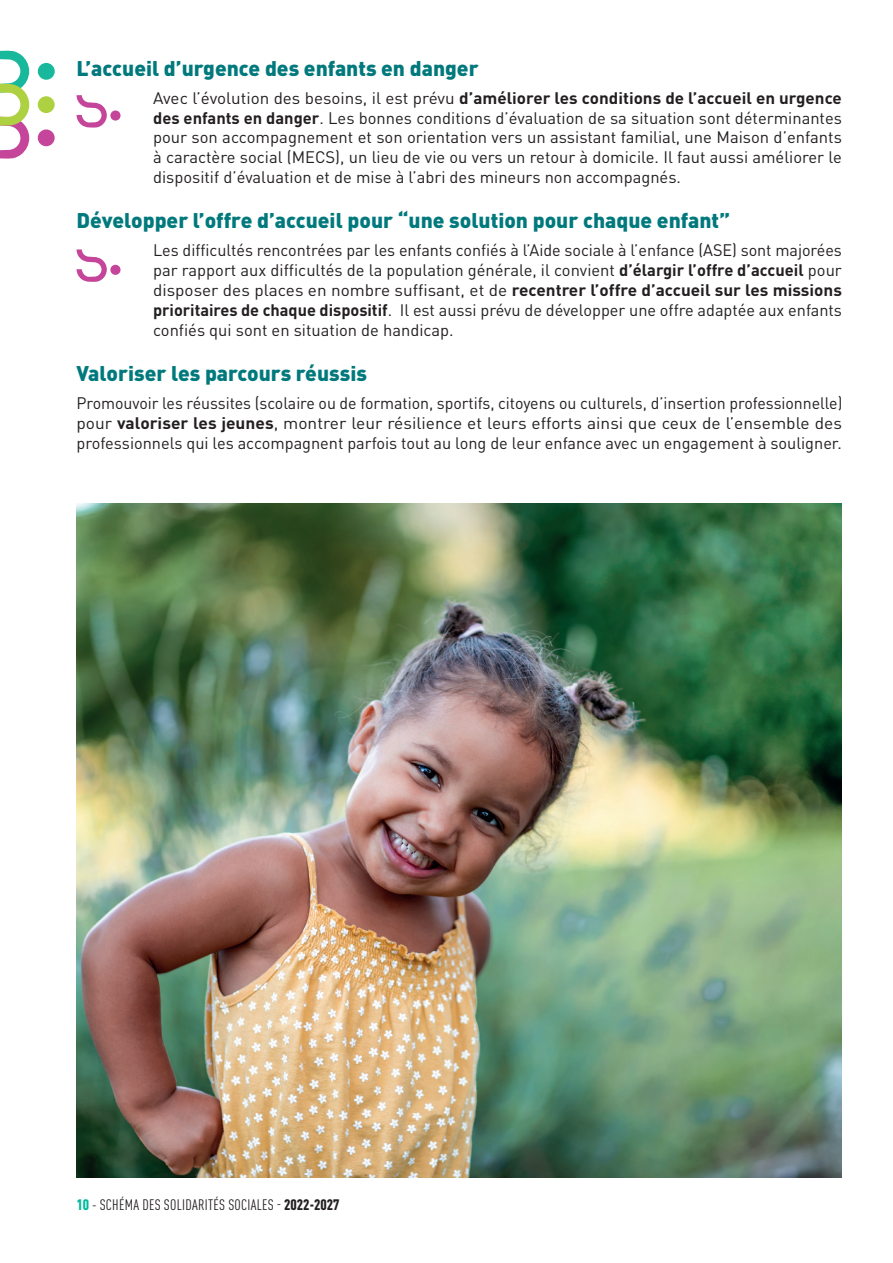
<style>
.page{position:relative;width:893px;height:1263px;background:#fff}
.page>*{position:absolute;margin:0;border:0;box-sizing:border-box;transform-origin:0 0}
.t1{font:900 21px "DIN Pro";color:#00797d}
.t2{font:16.5px/19.8px "DIN Pro";color:#231f20;text-align:justify}
.t3{font:condensed 15px "DIN Pro";letter-spacing:.02em;color:#231f20}
.s1{font-weight:700}
.s2{font-weight:900;color:#03b89d}
.s3{font-weight:900}
</style>
<div class="page">
<div style="left:38px;top:129px;width:17px;height:17px;background:#c44599;border-radius:50%"></div>
<div style="left:38px;top:63px;width:17px;height:17px;background:#17b89b;border-radius:50%"></div>
<svg style="left:0;top:50px;width:29px;height:109px"></svg>
<div style="left:38px;top:96px;width:17px;height:17px;background:#aed141;border-radius:50%"></div>
<svg style="left:77px;top:95px;width:30px;height:33px"></svg>
<div style="left:110px;top:110px;width:11px;height:11px;background:#c44599;border-radius:50%"></div>
<svg style="left:77px;top:249px;width:30px;height:33px"></svg>
<div style="left:110px;top:265px;width:11px;height:10px;background:#c44599;border-radius:50%"></div>
<img style="left:77px;top:503px;width:765px;height:674px">
<p class="t1" style="left:77px;top:50px;width:404px">L’accueil d’urgence des enfants en danger</p>
<p class="t2" style="left:153px;top:86px;width:690px">Avec l’évolution des besoins, il est prévu <span class="s1">d’améliorer les conditions de l’accueil en urgence des enfants en danger</span>. Les bonnes conditions d’évaluation de sa situation sont déterminantes pour son accompagnement et son orientation vers un assistant familial, une Maison d’enfants à caractère social (MECS), un lieu de vie ou vers un retour à domicile. Il faut aussi améliorer le dispositif d’évaluation et de mise à l’abri des mineurs non accompagnés.</p>
<p class="t1" style="left:77px;top:202px;width:655px">Développer l’offre d’accueil pour “une solution pour chaque enfant”</p>
<p class="t2" style="left:153px;top:239px;width:690px">Les difficultés rencontrées par les enfants confiés à l’Aide sociale à l’enfance (ASE) sont majorées par rapport aux difficultés de la population générale, il convient <span class="s1">d’élargir l’offre d’accueil</span> pour disposer des places en nombre suffisant, et de <span class="s1">recentrer l’offre d’accueil sur les missions prioritaires de chaque dispositif</span>. Il est aussi prévu de développer une offre adaptée aux enfants confiés qui sont en situation de handicap.</p>
<p class="t1" style="left:77px;top:355px;width:292px">Valoriser les parcours réussis</p>
<p class="t2" style="left:77px;top:391px;width:767px">Promouvoir les réussites (scolaire ou de formation, sportifs, citoyens ou culturels, d’insertion professionnelle) pour <span class="s1">valoriser les jeunes</span>, montrer leur résilience et leurs efforts ainsi que ceux de l’ensemble des professionnels qui les accompagnent parfois tout au long de leur enfance avec un engagement à souligner.</p>
<p class="t3" style="left:77px;top:1194px;width:264px"><span class="s2">10</span> - SCHÉMA DES SOLIDARITÉS SOCIALES - <span class="s3">2022-2027</span></p>
</div>
